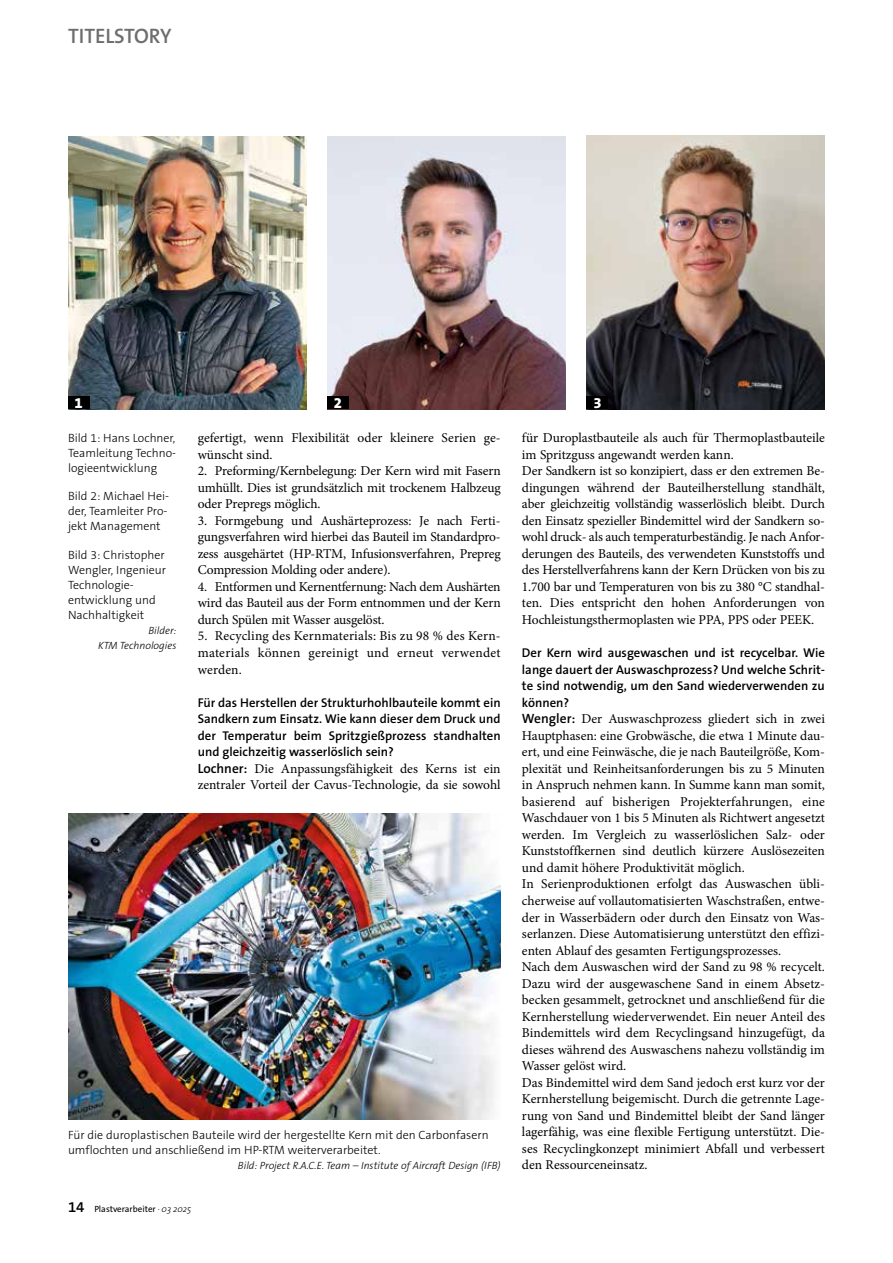
<style>
.page{position:relative;width:893px;height:1263px;background:#fff}
.page>*{position:absolute;margin:0;border:0;box-sizing:border-box;transform-origin:0 0}
.t1{font:600 21px "The Sans Os F";color:#6e6e6e}
.t2{font:800 15px "The Sans Os F";color:#fff}
.t3{font:13.5px/16.5px "Minion Pro";letter-spacing:-.005em;color:#000}
.t4{font:600 12.75px/16.5px "The Sans Os F";color:#000;text-align:justify}
.t5{font:300 12px/15px "The Sans Os F";color:#000}
.t6{font:italic 300 10.5px/15px "The Sans Os F";color:#000;text-align:right}
.t7{font:9px "The Sans Os F";color:#000}
.s1{font-family:"The Sans Os F";font-weight:600}
.s2{font-weight:600;font-size:15px}
.s3{font-weight:300;font-style:italic}
</style>
<div class="page">
<img style="left:327px;top:136px;width:239px;height:273px">
<img style="left:587px;top:135px;width:238px;height:274px">
<img style="left:68px;top:136px;width:238px;height:273px">
<div style="left:327px;top:396px;width:22px;height:13px;background:#000"></div>
<div style="left:587px;top:396px;width:21px;height:13px;background:#000"></div>
<div style="left:68px;top:396px;width:21px;height:13px;background:#000"></div>
<img style="left:68px;top:813px;width:433px;height:306px">
<h1 class="t1" style="left:68px;top:22px;width:105px">TITELSTORY</h1>
<p class="t2" style="left:75px;top:394px;width:10px">1</p>
<p class="t2" style="left:334px;top:394px;width:10px">2</p>
<p class="t2" style="left:593px;top:394px;width:10px">3</p>
<p class="t5" style="left:68px;top:431px;width:110px;text-align:justify">Bild 1: Hans Lochner, Teamleitung Techno&shy;logieentwicklung</p>
<p class="t5" style="left:68px;top:489px;width:103px">Bild 2: Michael Hei&shy;der, Teamleiter Pro&shy;jekt Management</p>
<p class="t5" style="left:68px;top:547px;width:99px">Bild 3: Christopher<br>Wengler, Ingenieur<br>Technologie&shy;entwicklung und<br>Nachhaltigkeit</p>
<p class="t6" style="left:98px;top:623px;width:80px">Bilder:<br>KTM Technologies</p>
<p class="t3" style="left:198px;top:430px;width:304px">gefertigt, wenn Flexibilität oder kleinere Serien ge&shy;wünscht sind.</p>
<p class="t3" style="left:198px;top:463px;width:304px;text-align:justify">2. Preforming/Kernbelegung: Der Kern wird mit Fasern umhüllt. Dies ist grundsätzlich mit trockenem Halbzeug oder Prepregs möglich.</p>
<p class="t3" style="left:198px;top:512px;width:304px;text-align:justify">3. Formgebung und Aushärteprozess: Je nach Ferti&shy;gungsverfahren wird hierbei das Bauteil im Standardpro&shy;zess ausgehärtet (HP-RTM, Infusionsverfahren, Prepreg Compression Molding oder andere).</p>
<p class="t3" style="left:198px;top:578px;width:304px;text-align:justify">4. Entformen und Kernentfernung: Nach dem Aushärten wird das Bauteil aus der Form entnommen und der Kern durch Spülen mit Wasser ausgelöst.</p>
<p class="t3" style="left:198px;top:628px;width:304px;text-align:justify">5. Recycling des Kernmaterials: Bis zu 98 % des Kern&shy;materials können gereinigt und erneut verwendet werden.</p>
<p class="t4" style="left:198px;top:694px;width:304px">Für das Herstellen der Strukturhohlbauteile kommt ein Sandkern zum Einsatz. Wie kann dieser dem Druck und der Temperatur beim Spritzgießprozess standhalten und gleichzeitig wasserlöslich sein?</p>
<p class="t3" style="left:198px;top:760px;width:304px"><span class="s1">Lochner:</span> Die Anpassungsfähigkeit des Kerns ist ein zentraler Vorteil der Cavus-Technologie, da sie sowohl</p>
<p class="t5" style="left:68px;top:1128px;width:422px">Für die duroplastischen Bauteile wird der hergestellte Kern mit den Carbonfasern umflochten und anschließend im HP-RTM weiterverarbeitet.</p>
<p class="t6" style="left:238px;top:1159px;width:264px">Bild: Project R.A.C.E. Team – Institute of Aircraft Design (IFB)</p>
<p class="t7" style="left:68px;top:1203px;width:125px"><span class="s2">14</span> Plastverarbeiter <span class="s3">· 03 2025</span></p>
<p class="t3" style="left:522px;top:430px;width:304px">für Duroplastbauteile als auch für Thermoplastbauteile im Spritzguss angewandt werden kann.<br>Der Sandkern ist so konzipiert, dass er den extremen Be&shy;dingungen während der Bauteilherstellung standhält, aber gleichzeitig vollständig wasserlöslich bleibt. Durch den Einsatz spezieller Bindemittel wird der Sandkern so&shy;wohl druck- als auch temperaturbeständig. Je nach Anfor&shy;derungen des Bauteils, des verwendeten Kunststoffs und des Herstellverfahrens kann der Kern Drücken von bis zu 1.700 bar und Temperaturen von bis zu 380 °C standhal&shy;ten. Dies entspricht den hohen Anforderungen von Hochleistungsthermoplasten wie PPA, PPS oder PEEK.</p>
<p class="t4" style="left:522px;top:645px;width:304px">Der Kern wird ausgewaschen und ist recycelbar. Wie lange dauert der Auswaschprozess? Und welche Schrit&shy;te sind notwendig, um den Sand wiederverwenden zu können?</p>
<p class="t3" style="left:522px;top:711px;width:304px"><span class="s1">Wengler:</span> Der Auswaschprozess gliedert sich in zwei Hauptphasen: eine Grobwäsche, die etwa 1 Minute dau&shy;ert, und eine Feinwäsche, die je nach Bauteilgröße, Kom&shy;plexität und Reinheitsanforderungen bis zu 5 Minuten in Anspruch nehmen kann. In Summe kann man somit, basierend auf bisherigen Projekterfahrungen, eine Waschdauer von 1 bis 5 Minuten als Richtwert angesetzt werden. Im Vergleich zu wasserlöslichen Salz- oder Kunststoffkernen sind deutlich kürzere Auslösezeiten und damit höhere Produktivität möglich.<br>In Serienproduktionen erfolgt das Auswaschen übli&shy;cherweise auf vollautomatisierten Waschstraßen, entwe&shy;der in Wasserbädern oder durch den Einsatz von Was&shy;serlanzen. Diese Automatisierung unterstützt den effizi&shy;enten Ablauf des gesamten Fertigungsprozesses.<br>Nach dem Auswaschen wird der Sand zu 98 % recycelt.<br>Dazu wird der ausgewaschene Sand in einem Absetz&shy;becken gesammelt, getrocknet und anschließend für die Kernherstellung wiederverwendet. Ein neuer Anteil des Bindemittels wird dem Recyclingsand hinzugefügt, da dieses während des Auswaschens nahezu vollständig im Wasser gelöst wird.<br>Das Bindemittel wird dem Sand jedoch erst kurz vor der Kernherstellung beigemischt. Durch die getrennte Lage&shy;rung von Sand und Bindemittel bleibt der Sand länger lagerfähig, was eine flexible Fertigung unterstützt. Die&shy;ses Recyclingkonzept minimiert Abfall und verbessert den Ressourceneinsatz.</p>
</div>
